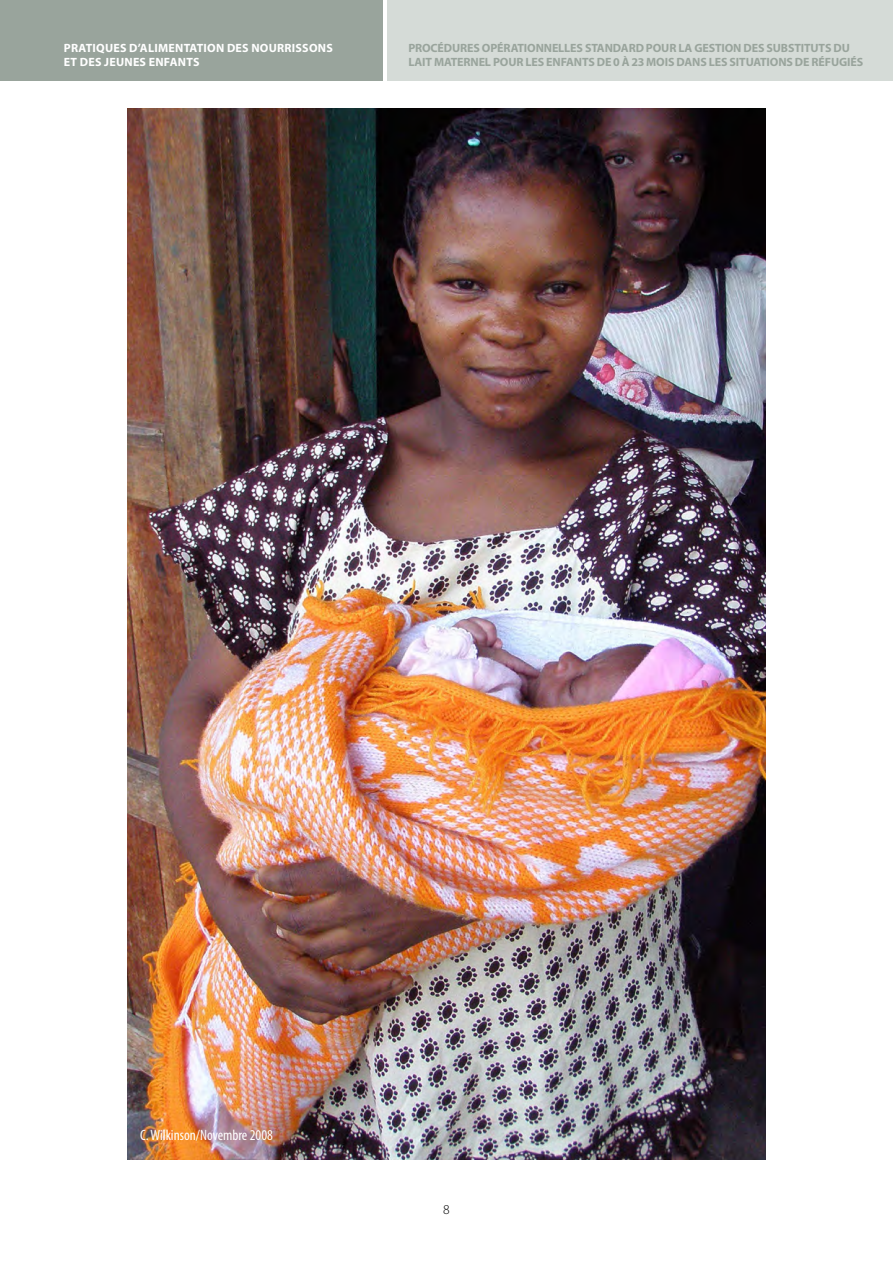
<style>
.page{position:relative;width:893px;height:1263px;background:#fff}
.page>*{position:absolute;margin:0;border:0;box-sizing:border-box;transform-origin:0 0}
.t1{font:condensed 15px "Myriad Pro";color:#fff}
.t2{font:300 13.5px "Myriad Pro";color:#000}
.t3{font:700 12px/14.4px "Myriad Pro";letter-spacing:-.01em;color:#99a49c}
.t4{font:700 12px/14.4px "Myriad Pro";letter-spacing:.02em;color:#fff}
</style>
<div class="page">
<div style="left:0;top:0;width:383px;height:81px;background:#99a49c"></div>
<div style="left:387px;top:0;width:506px;height:81px;background:#d5dbd7"></div>
<img style="left:128px;top:108px;width:637px;height:1052px">
<p class="t4" style="left:64px;top:40px;width:270px">PRATIQUES D’ALIMENTATION DES NOURRISSONS<br>ET DES JEUNES ENFANTS</p>
<p class="t3" style="left:408px;top:40px;width:456px">PROCÉDURES OPÉRATIONNELLES STANDARD POUR LA GESTION DES SUBSTITUTS DU<br>LAIT MATERNEL POUR LES ENFANTS DE 0 À 23 MOIS DANS LES SITUATIONS DE RÉFUGIÉS</p>
<p class="t1" style="left:140px;top:1127px;width:134px">C. Wilkinson/Novembre 2008</p>
<p class="t2" style="left:443px;top:1202px;width:8px">8</p>
</div>
